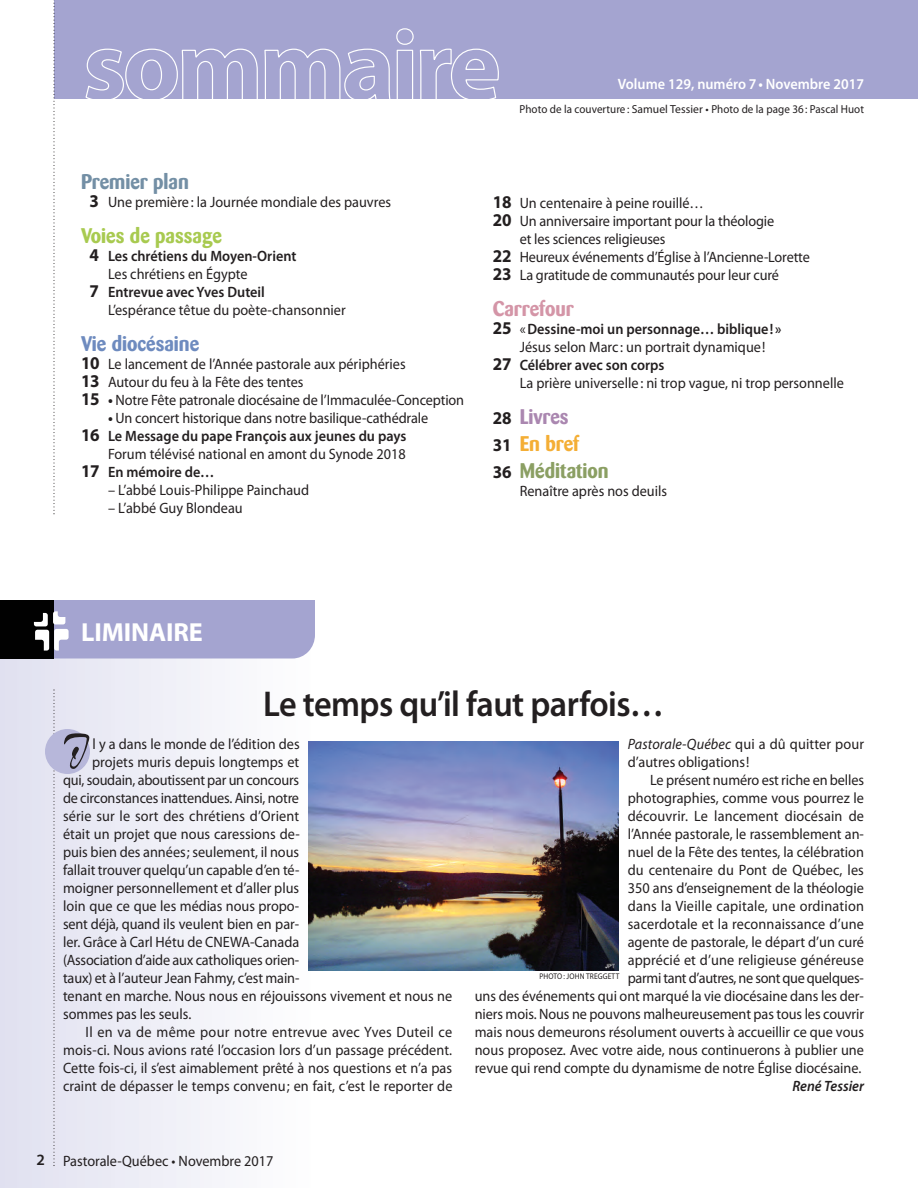
<style>
.page{position:relative;width:918px;height:1188px;background:#fff}
.page>*{position:absolute;margin:0;border:0;box-sizing:border-box;transform-origin:0 0}
.t1{font:55.65px "Charme";color:#231f20;scale:.9 1}
.t2{font:600 36px "Myriad Pro";letter-spacing:-.015em;color:#231f20;scale:.95 1}
.t3{font:700 26.25px "Myriad Pro";letter-spacing:-.005em;color:#fff}
.t4{font:700 21px/27px "Barmeno";color:#8b9f63;scale:.95 1}
.t5{font:700 21px "Barmeno";color:#a8ca50;scale:.95 1}
.t6{font:700 21px "Barmeno";color:#6e8bbf;scale:.95 1}
.t7{font:700 21px "Barmeno";color:#738fa5;scale:.95 1}
.t8{font:700 21px "Barmeno";color:#d495a7;scale:.95 1}
.t9{font:15px/18px "Myriad Pro";color:#231f20;scale:.95 1}
.t10{font:600 15px "Myriad Pro";color:#231f20;scale:.95 1}
.t11{font:15px "Myriad Pro";letter-spacing:.02em;color:#231f20;scale:.95 1}
.t12{font:600 15px "Myriad Pro";color:#fff;scale:.95 1}
.t13{font:italic 600 15px "Myriad Pro";color:#231f20;scale:.95 1}
.t14{font:11.7px "Myriad Pro";letter-spacing:.005em;color:#231f20;scale:.95 1}
.t15{font:8.25px "Myriad Pro";letter-spacing:.02em;color:#231f20;scale:.9 1}
.s1{font-weight:700;font-size:18px}
.s2{font-weight:700}
.s3{font-weight:600}
.s4{font-weight:400}
.s5{font-family:"Myriad Pro";font-size:18px;color:#231f20}
.s6{color:#aa87b0}
.s7{color:#f4ae35}
.s8{font-style:italic}
.s9{font-weight:600;font-size:15.75px}
</style>
<div class="page">
<img style="left:0;top:659px;width:315px;height:529px">
<svg style="left:53px;top:689px;width:2px;height:477px"></svg>
<div style="left:45px;top:729px;width:45px;height:45px;background:#b7b7da;border-radius:50%"></div>
<svg style="left:0;top:600px;width:315px;height:59px;background:#8e8eb2"></svg>
<div style="left:54px;top:0;width:864px;height:99px;background:#a4a4d0"></div>
<svg style="left:86px;top:48px;width:172px;height:51px"></svg>
<svg style="left:264px;top:28px;width:235px;height:71px"></svg>
<svg style="left:53px;top:0;width:2px;height:514px"></svg>
<img style="left:308px;top:741px;width:311px;height:229px">
<h3 class="t7" style="left:81px;top:171px;width:115px">Premier plan</h3>
<p class="t9" style="left:90px;top:194px;width:319px"><span class="s1">3</span> Une première : la Journée mondiale des pauvres</p>
<h3 class="t5" style="left:81px;top:225px;width:150px">Voies de passage</h3>
<p class="t10" style="left:90px;top:251px;width:219px"><span class="s1">4</span> Les chrétiens du Moyen-Orient</p>
<p class="t9" style="left:108px;top:266px;width:148px">Les chrétiens en Égypte</p>
<p class="t10" style="left:90px;top:287px;width:186px"><span class="s1">7</span> Entrevue avec Yves Duteil</p>
<p class="t9" style="left:108px;top:302px;width:252px">L’espérance têtue du poète-chansonnier</p>
<h3 class="t6" style="left:81px;top:333px;width:126px">Vie diocésaine</h3>
<p class="t9" style="left:81px;top:356px;width:405px"><span class="s1">10</span> Le lancement de l’Année pastorale aux périphéries<br><span class="s1">13</span> Autour du feu à la Fête des tentes<br><span class="s1">15</span> <span class="s2">•</span> Notre Fête patronale diocésaine de l’Immaculée-Conception</p>
<p class="t9" style="left:81px;top:410px;width:367px;text-indent:27px"><span class="s2">•</span> Un concert historique dans notre basilique-cathédrale<br><span class="s1">16</span> <span class="s3">Le Message du pape François aux jeunes du pays</span></p>
<p class="t9" style="left:81px;top:446px;width:343px;text-indent:27px">Forum télévisé national en amont du Synode 2018<br><span class="s1">17</span> <span class="s3">En mémoire de…</span></p>
<p class="t9" style="left:108px;top:482px;width:213px">– L’abbé Louis-Philippe Painchaud</p>
<p class="t9" style="left:108px;top:500px;width:143px">– L’abbé Guy Blondeau</p>
<p class="t12" style="left:618px;top:79px;width:261px">Volume 129, numéro 7 • Novembre 2017</p>
<p class="t14" style="left:520px;top:104px;width:364px">Photo de la couverture : Samuel Tessier • Photo de la page 36 : Pascal Huot</p>
<p class="t9" style="left:493px;top:195px;width:224px"><span class="s1">18</span> Un centenaire à peine rouillé…</p>
<p class="t9" style="left:493px;top:213px;width:298px"><span class="s1">20</span> Un anniversaire important pour la théologie</p>
<p class="t9" style="left:520px;top:231px;width:155px">et les sciences religieuses</p>
<p class="t9" style="left:493px;top:249px;width:335px"><span class="s1">22</span> Heureux événements d’Église à l’Ancienne-Lorette</p>
<p class="t9" style="left:493px;top:267px;width:303px"><span class="s1">23</span> La gratitude de communautés pour leur curé</p>
<h3 class="t8" style="left:493px;top:298px;width:87px">Carrefour</h3>
<p class="t10" style="left:493px;top:323px;width:305px"><span class="s1">25</span> <span class="s4">«</span>Dessine-moi un personnage… biblique!»</p>
<p class="t9" style="left:520px;top:339px;width:260px">Jésus selon Marc : un portrait dynamique!</p>
<p class="t10" style="left:493px;top:359px;width:182px"><span class="s1">27</span> Célébrer avec son corps</p>
<p class="t9" style="left:520px;top:375px;width:343px">La prière universelle : ni trop vague, ni trop personnelle</p>
<h3 class="t4" style="left:493px;top:404px;width:124px"><span class="s5">28</span> <span class="s6">Livres<br></span><span class="s5">31</span> <span class="s7">En bref<br></span><span class="s5">36</span> Méditation</h3>
<p class="t9" style="left:520px;top:483px;width:157px">Renaître après nos deuils</p>
<h3 class="t3" style="left:81px;top:622px;width:123px">LIMINAIRE</h3>
<h2 class="t2" style="left:263px;top:690px;width:423px">Le temps qu’il faut parfois…</h2>
<h1 class="t1" style="left:63px;top:733px;width:28px">I</h1>
<p class="t9" style="left:93px;top:736px;width:220px">l y a dans le monde de l’édition des</p>
<p class="t9" style="left:92px;top:754px;width:220px">projets muris depuis longtemps et</p>
<p class="t9" style="left:63px;top:772px;width:250px">qui, soudain, aboutissent par un con cours</p>
<p class="t9" style="left:63px;top:790px;width:250px">de circonstances inattendues. Ainsi, notre</p>
<p class="t9" style="left:63px;top:808px;width:250px">série sur le sort des chrétiens d’Orient</p>
<p class="t9" style="left:63px;top:826px;width:251px">était un projet que nous caressions de-</p>
<p class="t9" style="left:63px;top:844px;width:250px">puis bien des années; seulement, il nous</p>
<p class="t9" style="left:63px;top:862px;width:250px">fallait trouver quelqu’un capable d’en té-</p>
<p class="t9" style="left:63px;top:880px;width:250px">moigner personnellement et d’aller plus</p>
<p class="t9" style="left:63px;top:898px;width:250px">loin que ce que les médias nous propo-</p>
<p class="t9" style="left:63px;top:916px;width:250px">sent déjà, quand ils veulent bien en par-</p>
<p class="t9" style="left:63px;top:934px;width:250px">ler. Grâce à Carl Hétu de CNEWA-Canada</p>
<p class="t9" style="left:63px;top:952px;width:250px">(Association d’aide aux catholiques orien-</p>
<p class="t9" style="left:63px;top:970px;width:250px">taux) et à l’auteur Jean Fahmy, c’est main-</p>
<p class="t9" style="left:63px;top:988px;width:411px">tenant en marche. Nous nous en réjouissons vivement et nous ne</p>
<p class="t9" style="left:63px;top:1006px;width:137px">sommes pas les seuls.</p>
<p class="t11" style="left:86px;top:1027px;width:388px">Il en va de même pour notre entrevue avec Yves Duteil ce</p>
<p class="t9" style="left:63px;top:1042px;width:411px">mois-ci. Nous avions raté l’occasion lors d’un passage précédent.</p>
<p class="t9" style="left:63px;top:1060px;width:411px">Cette fois-ci, il s’est aimablement prêté à nos questions et n’a pas</p>
<p class="t9" style="left:63px;top:1078px;width:412px">craint de dépasser le temps convenu; en fait, c’est le reporter de</p>
<p class="t9" style="left:628px;top:736px;width:250px"><span class="s8">Pastorale-Québec</span> qui a dû quitter pour d’autres obligations!</p>
<p class="t9" style="left:475px;top:772px;width:411px;text-align:right">Le présent numéro est riche en belles<br>photographies, comme vous pourrez le<br>découvrir. Le lancement diocésain de<br>l’Année pastorale, le rassemblement an-<br>nuel de la Fête des tentes, la célébration<br>du centenaire du Pont de Québec, les<br>350 ans d’enseignement de la théologie<br>dans la Vieille capitale, une ordination<br>sacerdotale et la reconnaissance d’une<br>agente de pastorale, le départ d’un curé<br>apprécié et d’une religieuse généreuse<br>parmi tant d’autres, ne sont que quelques-<br>uns des événements qui ont marqué la vie diocésaine dans les der&shy;niers mois. Nous ne pouvons malheureusement pas tous les couvrir mais nous demeurons résolument ouverts à accueillir ce que vous nous proposez. Avec votre aide, nous continuerons à publier une revue qui rend compte du dynamisme de notre Église diocésaine.</p>
<p class="t13" style="left:792px;top:1081px;width:77px">René Tessier</p>
<p class="t15" style="left:539px;top:973px;width:90px">PHOTO : JOHN TREGGETT</p>
<p class="t9" style="left:37px;top:1153px;width:251px"><span class="s9">2</span> Pastorale-Québec • Novembre 2017</p>
</div>
